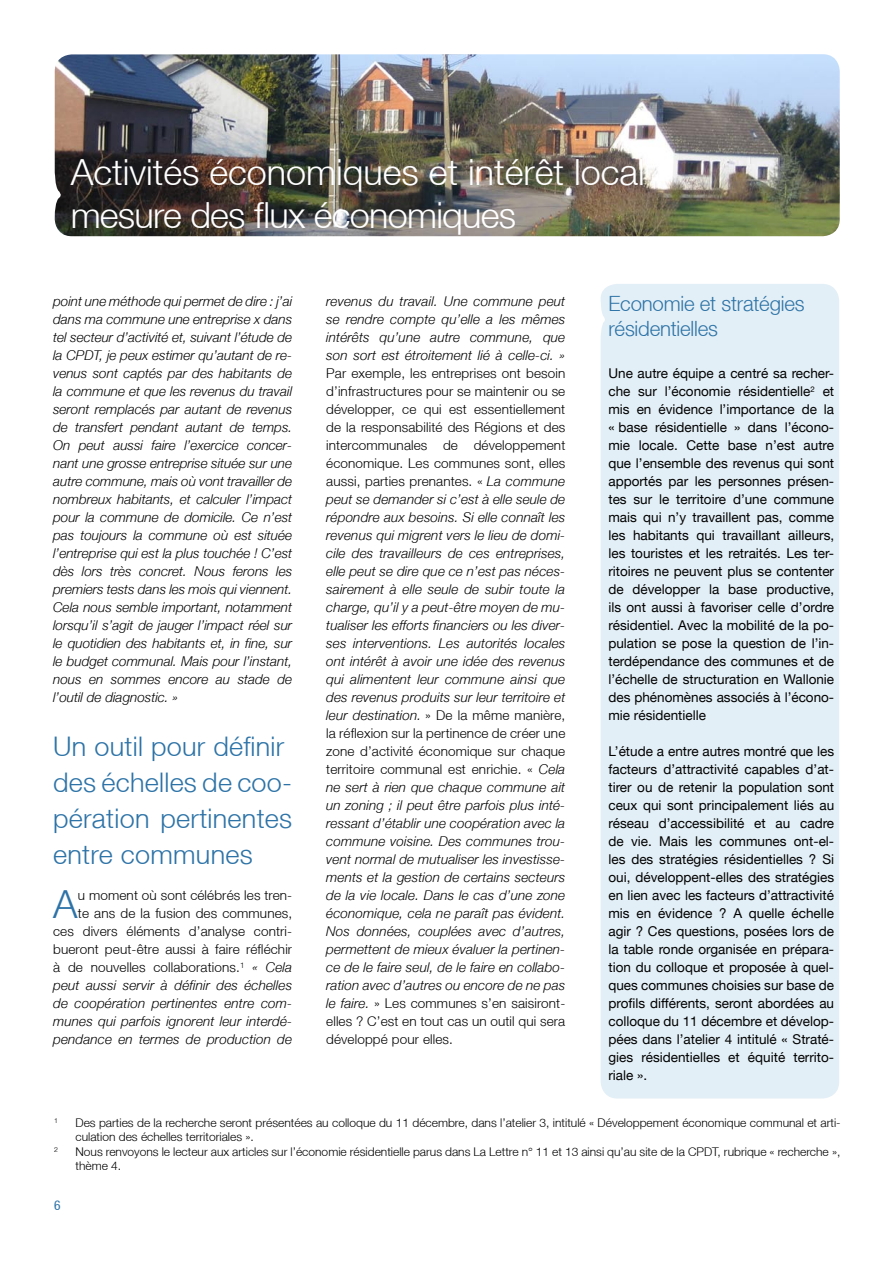
<style>
.page{position:relative;width:893px;height:1263px;background:#fff}
.page>*{position:absolute;margin:0;border:0;box-sizing:border-box;transform-origin:0 0}
.Texte{font:300 38.7px "Helvetica Neue LT";color:#2d73a7}
.Dossier{font:300 36px/43.2px "Helvetica Neue LT";color:#fff}
.Texte-2{font:300 27px/36px "Helvetica Neue LT";letter-spacing:.01em;color:#2d73a7;text-align:justify}
.Sous-titre_édito{font:300 21px/25.2px "Helvetica Neue LT";letter-spacing:-.01em;color:#2d73a7}
.Texte-3{font:italic 300 13.5px/18px "Helvetica Neue LT";letter-spacing:.005em;color:#000;text-align:justify}
.Texte-4{font:13.5px/18px "Helvetica Neue LT";color:#000;text-align:justify}
.Texte-5{font:300 13.5px/18px "Helvetica Neue LT";letter-spacing:.01em;color:#000;text-align:right}
.t1{font:condensed 13.5px "Helvetica Neue LT";color:#2d73a7}
.Intro{font:300 12px/14.4px "Helvetica Neue LT";color:#000}
.Texte-6{font:300 12px/14.4px "Helvetica Neue LT";color:#000}
.Intro-2{font:300 7.05px "Helvetica Neue LT";color:#000}
.Texte-7{font:300 7.05px "Helvetica Neue LT";color:#000}
.s1{font-style:italic}
.s2{font-style:normal}
</style>
<div class="page">
<div style="left:601px;top:284px;width:238px;height:814px;background:#e3eff6"></div>
<img style="left:55px;top:54px;width:785px;height:182px">
<p class="Dossier" style="left:71px;top:150px;width:596px">Activités économiques et intérêt local : mesure des flux économiques</p>
<p class="Texte-3" style="left:53px;top:292px;width:241px">point une méthode qui permet de dire : j’ai dans ma commune une entreprise x dans tel secteur d’activité et, suivant l’étude de la CPDT, je peux estimer qu’autant de re&shy;venus sont captés par des habitants de la commune et que les revenus du travail seront remplacés par autant de revenus de transfert pendant autant de temps.<br>On peut aussi faire l’exercice concer&shy;nant une grosse entreprise située sur une autre commune, mais où vont travailler de nombreux habitants, et calculer l’impact pour la commune de domicile. Ce n’est pas toujours la commune où est située l’entreprise qui est la plus touchée ! C’est dès lors très concret. Nous ferons les premiers tests dans les mois qui viennent.<br>Cela nous semble important, notamment lorsqu’il s’agit de jauger l’impact réel sur le quotidien des habitants et, in fine, sur le budget communal. Mais pour l’instant, nous en sommes encore au stade de l’outil de diagnostic. »</p>
<p class="Texte-2" style="left:53px;top:728px;width:233px">Un outil pour définir</p>
<p class="Texte-2" style="left:53px;top:764px;width:241px">des échelles de coo&shy;pération pertinentes entre communes</p>
<p class="Texte" style="left:53px;top:881px;width:26px">A</p>
<p class="Texte-5" style="left:53px;top:886px;width:241px">u moment où sont célébrés les tren-<br>te ans de la fusion des communes,<br>ces divers éléments d’analyse contri&shy;bueront peut-être aussi à faire réfléchir à de nouvelles collaborations.<sup>1</sup> <span class="s1">« Cela peut aussi servir à définir des échelles de coopération pertinentes entre com&shy;munes qui parfois ignorent leur interdé&shy;pendance en termes de production de</span></p>
<p class="Texte-3" style="left:326px;top:292px;width:241px">revenus du travail. Une commune peut se rendre compte qu’elle a les mêmes intérêts qu’une autre commune, que son sort est étroitement lié à celle-ci. » <span class="s2">Par exemple, les entreprises ont besoin d’infrastructures pour se maintenir ou se développer, ce qui est essentiellement de la responsabilité des Régions et des intercommunales de développement économique. Les communes sont, elles aussi, parties prenantes. «</span> La commune peut se demander si c’est à elle seule de répondre aux besoins. Si elle connaît les revenus qui migrent vers le lieu de domi&shy;cile des travailleurs de ces entreprises, elle peut se dire que ce n’est pas néces&shy;sairement à elle seule de subir toute la charge, qu’il y a peut-être moyen de mu&shy;tualiser les efforts financiers ou les diver&shy;ses interventions. Les autorités locales ont intérêt à avoir une idée des revenus qui alimentent leur commune ainsi que des revenus produits sur leur territoire et leur destination. <span class="s2">» De la même manière, la réflexion sur la pertinence de créer une zone d’activité économique sur chaque territoire communal est enrichie. «</span> Cela ne sert à rien que chaque commune ait un zoning ; il peut être parfois plus inté&shy;ressant d’établir une coopération avec la commune voisine. Des communes trou&shy;vent normal de mutualiser les investisse&shy;ments et la gestion de certains secteurs de la vie locale. Dans le cas d’une zone économique, cela ne paraît pas évident.<br>Nos données, couplées avec d’autres, permettent de mieux évaluer la pertinen&shy;ce de le faire seul, de le faire en collabo&shy;ration avec d’autres ou encore de ne pas le faire. <span class="s2">» Les communes s’en saisiront&shy;elles ? C’est en tout cas un outil qui sera développé pour elles.</span></p>
<p class="Sous-titre_édito" style="left:608px;top:290px;width:198px">Economie et stratégies résidentielles</p>
<p class="Texte-4" style="left:608px;top:364px;width:227px">Une autre équipe a centré sa recher&shy;che sur l’économie résidentielle<sup>2</sup> et mis en évidence l’importance de la « base résidentielle » dans l’écono&shy;mie locale. Cette base n’est autre que l’ensemble des revenus qui sont apportés par les personnes présen&shy;tes sur le territoire d’une commune mais qui n’y travaillent pas, comme les habitants qui travaillant ailleurs, les touristes et les retraités. Les ter&shy;ritoires ne peuvent plus se contenter de développer la base productive, ils ont aussi à favoriser celle d’ordre résidentiel. Avec la mobilité de la po&shy;pulation se pose la question de l’in&shy;terdépendance des communes et de l’échelle de structuration en Wallonie des phénomènes associés à l’écono&shy;mie résidentielle</p>
<p class="Texte-4" style="left:608px;top:742px;width:227px">L’étude a entre autres montré que les facteurs d’attractivité capables d’at&shy;tirer ou de retenir la population sont ceux qui sont principalement liés au réseau d’accessibilité et au cadre de vie. Mais les communes ont-el&shy;les des stratégies résidentielles ? Si oui, développent-elles des stratégies en lien avec les facteurs d’attractivité mis en évidence ? A quelle échelle agir ? Ces questions, posées lors de la table ronde organisée en prépara&shy;tion du colloque et proposée à quel&shy;ques communes choisies sur base de profils différents, seront abordées au colloque du 11 décembre et dévelop&shy;pées dans l’atelier 4 intitulé « Straté&shy;gies résidentielles et équité territo&shy;riale ».</p>
<p class="Intro-2" style="left:54px;top:1116px;width:5px">1</p>
<p class="Intro" style="left:75px;top:1115px;width:767px">Des parties de la recherche seront présentées au colloque du 11 décembre, dans l’atelier 3, intitulé « Développement économique communal et arti&shy;culation des échelles territoriales ».</p>
<p class="Texte-7" style="left:54px;top:1145px;width:5px">2</p>
<p class="Texte-6" style="left:75px;top:1144px;width:767px">Nous renvoyons le lecteur aux articles sur l’économie résidentielle parus dans La Lettre n° 11 et 13 ainsi qu’au site de la CPDT, rubrique « recherche », thème 4.</p>
<p class="t1" style="left:54px;top:1197px;width:8px">6</p>
</div>
